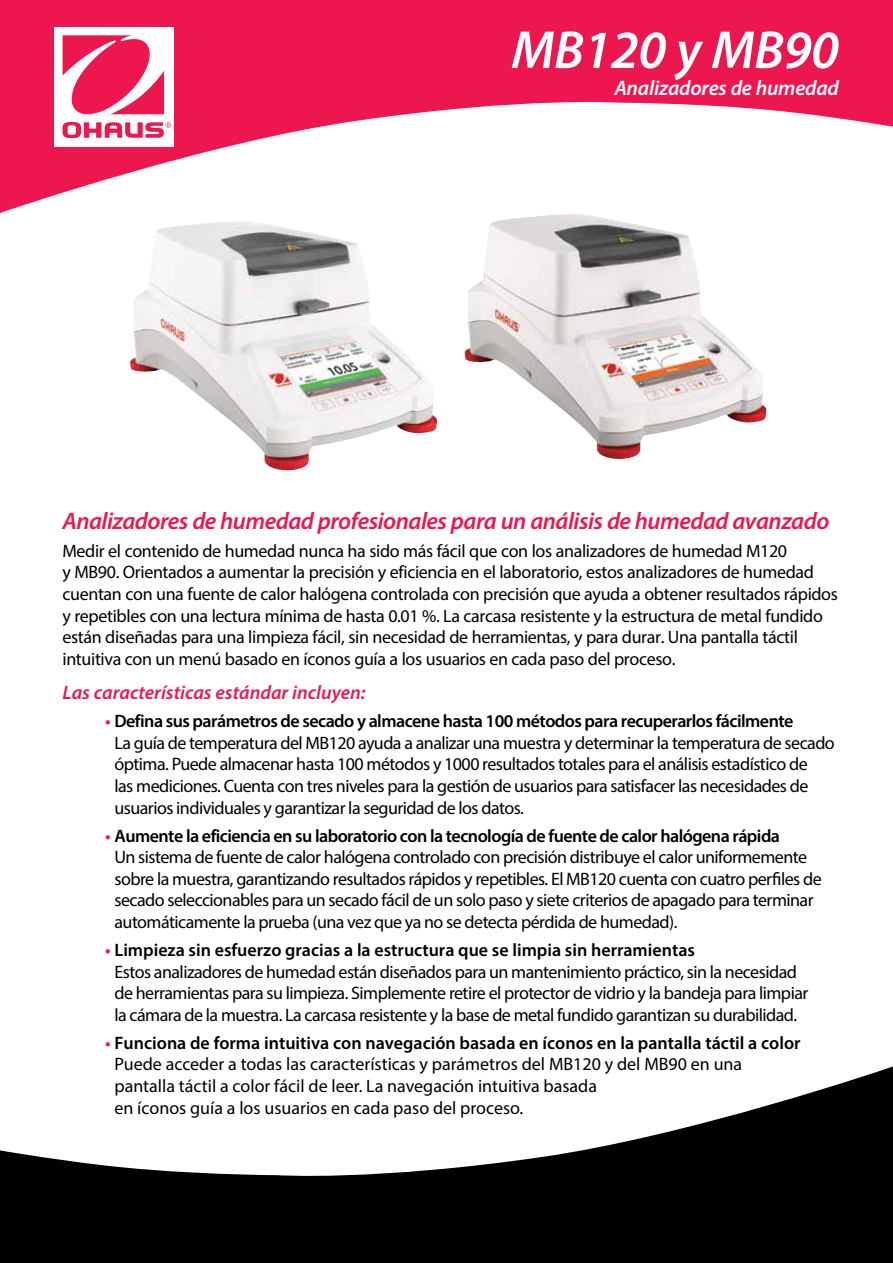
<style>
.page{position:relative;width:893px;height:1263px;background:#fff}
.page>*{position:absolute;margin:0;border:0;box-sizing:border-box;transform-origin:0 0}
.t1{font:italic 600 54px "Myriad Pro";letter-spacing:-.01em;color:#fff}
.t2{font:italic 600 24px "Myriad Pro";letter-spacing:-.02em;color:#ed174f}
.t3{font:italic 600 21px "Myriad Pro";letter-spacing:-.01em;color:#fff}
.t4{font:italic 600 19.5px "Myriad Pro";color:#ed174f}
.t5{font:18px/21.6px "Myriad Pro";letter-spacing:-.03em;color:#000}
.t6{font:18px/21.6px "Myriad Pro";color:#000}
.s1{font-weight:600;color:#ed174f}
.s2{font-weight:600}
</style>
<div class="page">
<svg style="left:0;top:0;width:893px;height:213px;fill:#ed174f"></svg>
<div style="left:54px;top:27px;width:120px;height:119px;background:#fff"></div>
<svg style="left:62px;top:35px;width:109px;height:103px"></svg>
<svg style="left:0;top:1066px;width:893px;height:197px;fill:#000"></svg>
<img style="left:464px;top:214px;width:303px;height:245px">
<img style="left:130px;top:221px;width:307px;height:250px">
<h1 class="t1" style="left:511px;top:16px;width:329px">MB120 y MB90</h1>
<p class="t3" style="left:614px;top:75px;width:226px">Analizadores de humedad</p>
<h2 class="t2" style="left:63px;top:505px;width:768px">Analizadores de humedad profesionales para un análisis de humedad avanzado</h2>
<p class="t5" style="left:63px;top:540px;width:777px">Medir el contenido de humedad nunca ha sido más fácil que con los analizadores de humedad M120<br>y MB90. Orientados a aumentar la precisión y eficiencia en el laboratorio, estos analizadores de humedad cuentan con una fuente de calor halógena controlada con precisión que ayuda a obtener resultados rápidos y repetibles con una lectura mínima de hasta 0.01 %. La carcasa resistente y la estructura de metal fundido están diseñadas para una limpieza fácil, sin necesidad de herramientas, y para durar. Una pantalla táctil intuitiva con un menú basado en íconos guía a los usuarios en cada paso del proceso.</p>
<p class="t4" style="left:63px;top:680px;width:305px">Las características estándar incluyen:</p>
<p class="t5" style="left:114px;top:710px;width:722px;text-indent:-9px"><span class="s1">•</span> <span class="s2">Defina sus parámetros de secado y almacene hasta 100 métodos para recuperarlos fácilmente<br></span>La guía de temperatura del MB120 ayuda a analizar una muestra y determinar la temperatura de secado óptima. Puede almacenar hasta 100 métodos y 1000 resultados totales para el análisis estadístico de<br>las mediciones. Cuenta con tres niveles para la gestión de usuarios para satisfacer las necesidades de usuarios individuales y garantizar la seguridad de los datos.</p>
<p class="t5" style="left:114px;top:824px;width:709px;text-indent:-9px"><span class="s1">•</span> <span class="s2">Aumente la eficiencia en su laboratorio con la tecnología de fuente de calor halógena rápida<br></span>Un sistema de fuente de calor halógena controlado con precisión distribuye el calor uniformemente sobre la muestra, garantizando resultados rápidos y repetibles. El MB120 cuenta con cuatro perfiles de secado seleccionables para un secado fácil de un solo paso y siete criterios de apagado para terminar automáticamente la prueba (una vez que ya no se detecta pérdida de humedad).</p>
<p class="t5" style="left:114px;top:939px;width:695px;text-indent:-9px"><span class="s1">•</span> <span class="s2">Limpieza sin esfuerzo gracias a la estructura que se limpia sin herramientas<br></span>Estos analizadores de humedad están diseñados para un mantenimiento práctico, sin la necesidad de herramientas para su limpieza. Simplemente retire el protector de vidrio y la bandeja para limpiar la cámara de la muestra. La carcasa resistente y la base de metal fundido garantizan su durabilidad.</p>
<p class="t6" style="left:114px;top:1032px;width:688px;text-indent:-9px"><span class="s1">•</span> <span class="s2">Funciona de forma intuitiva con navegación basada en íconos en la pantalla táctil a color </span>Puede acceder a todas las características y parámetros del MB120 y del MB90 en una pantalla táctil a color fácil de leer. La navegación intuitiva basada<br>en íconos guía a los usuarios en cada paso del proceso.</p>
</div>
